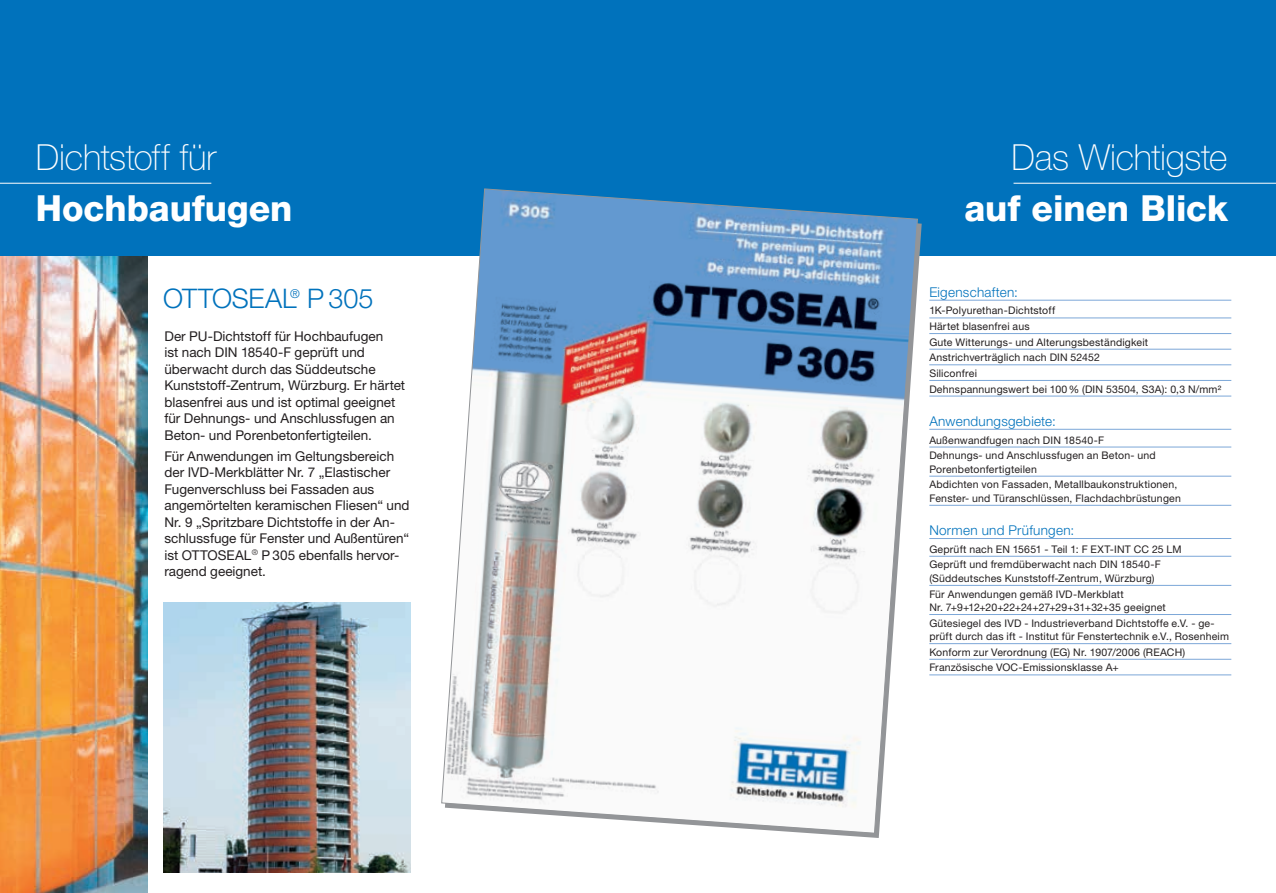
<style>
.page{position:relative;width:1276px;height:893px;background:#fff}
.page>*{position:absolute;margin:0;border:0;box-sizing:border-box;transform-origin:0 0}
.t1{font:100 36px "Helvetica Neue LT Pro";letter-spacing:-.01em;color:#fff}
.t2{font:800 36px "Helvetica Neue LT Pro";color:#fff}
.t3{font:300 27px "Helvetica Neue LT Pro";color:#0072bc}
.t4{font:13.5px/16.5px "Helvetica Neue LT Pro";color:#231f20}
.t5{font:300 13.5px "Helvetica Neue LT Pro";letter-spacing:.02em;color:#0072bc}
.t6{font:10.5px/15.6px "Helvetica Neue LT Pro";letter-spacing:.02em;color:#231f20}
</style>
<div class="page">
<img style="left:0;top:255px;width:147px;height:638px">
<div style="left:0;top:0;width:1276px;height:255px;background:#0072bc"></div>
<img style="left:163px;top:602px;width:248px;height:270px">
<svg style="left:441px;top:188px;width:477px;height:646px"></svg>
<hr style="left:929px;top:300px;width:302px;height:1px;background:#7ca7d8">
<hr style="left:929px;top:318px;width:302px;height:1px;background:#7ca7d8">
<hr style="left:929px;top:333px;width:302px;height:1px;background:#7ca7d8">
<hr style="left:929px;top:349px;width:302px;height:1px;background:#7ca7d8">
<hr style="left:929px;top:364px;width:302px;height:1px;background:#7ca7d8">
<hr style="left:929px;top:380px;width:302px;height:1px;background:#7ca7d8">
<hr style="left:929px;top:396px;width:302px;height:1px;background:#7ca7d8">
<hr style="left:929px;top:429px;width:302px;height:1px;background:#7ca7d8">
<hr style="left:929px;top:447px;width:302px;height:1px;background:#7ca7d8">
<hr style="left:929px;top:476px;width:302px;height:1px;background:#7ca7d8">
<hr style="left:929px;top:505px;width:302px;height:1px;background:#7ca7d8">
<hr style="left:929px;top:538px;width:302px;height:1px;background:#7ca7d8">
<hr style="left:929px;top:556px;width:302px;height:1px;background:#7ca7d8">
<hr style="left:929px;top:585px;width:302px;height:1px;background:#7ca7d8">
<hr style="left:929px;top:614px;width:302px;height:1px;background:#7ca7d8">
<hr style="left:929px;top:643px;width:302px;height:1px;background:#7ca7d8">
<hr style="left:929px;top:659px;width:302px;height:1px;background:#7ca7d8">
<hr style="left:929px;top:675px;width:302px;height:1px;background:#7ca7d8">
<hr style="left:1013px;top:183px;width:263px;height:1px;background:#fff">
<hr style="left:0;top:183px;width:211px;height:1px;background:#fff">
<h1 class="t1" style="left:36px;top:137px;width:182px">Dichtstoff für</h1>
<h1 class="t2" style="left:36px;top:187px;width:258px">Hochbaufugen</h1>
<h2 class="t3" style="left:163px;top:282px;width:212px">OTTOSEAL<sup>®</sup> P 305</h2>
<p class="t4" style="left:164px;top:328px;width:242px">Der PU-Dichtstoff für Hochbaufugen<br>ist nach DIN 18540-F geprüft und überwacht durch das Süddeutsche Kunststoff-Zentrum, Würzburg. Er härtet blasenfrei aus und ist optimal geeignet für Dehnungs- und Anschlussfugen an Beton- und Porenbetonfertigteilen.</p>
<p class="t4" style="left:164px;top:447px;width:247px">Für Anwendungen im Geltungsbereich der IVD-Merkblätter Nr. 7 „Elastischer Fugenverschluss bei Fassaden aus angemörtelten keramischen Fliesen“ und Nr. 9 „Spritzbare Dichtstoffe in der An&shy;schlussfuge für Fenster und Außentüren“ ist OTTOSEAL<sup>®</sup> P 305 ebenfalls hervor&shy;ragend geeignet.</p>
<h1 class="t1" style="left:1011px;top:137px;width:217px">Das Wichtigste</h1>
<h1 class="t2" style="left:964px;top:187px;width:265px">auf einen Blick</h1>
<p class="t5" style="left:929px;top:284px;width:90px">Eigenschaften:</p>
<p class="t6" style="left:929px;top:303px;width:293px">1K-Polyurethan-Dichtstoff<br>Härtet blasenfrei aus<br>Gute Witterungs- und Alterungsbeständigkeit Anstrichverträglich nach DIN 52452<br>Siliconfrei<br>Dehnspannungswert bei 100% (DIN 53504, S3A): 0,3 N/mm²</p>
<p class="t5" style="left:929px;top:413px;width:128px">Anwendungsgebiete:</p>
<p class="t6" style="left:929px;top:432px;width:228px">Außenwandfugen nach DIN 18540-F<br>Dehnungs- und Anschlussfugen an Beton- und</p>
<p class="t6" style="left:929px;top:461px;width:249px">Porenbetonfertigteilen<br>Abdichten von Fassaden, Metallbaukonstruktionen,</p>
<p class="t6" style="left:929px;top:490px;width:253px">Fenster- und Türanschlüssen, Flachdachbrüstungen</p>
<p class="t5" style="left:929px;top:522px;width:146px">Normen und Prüfungen:</p>
<p class="t6" style="left:929px;top:541px;width:254px">Geprüft nach EN 15651 - Teil 1: F EXT-INT CC 25 LM<br>Geprüft und fremdüberwacht nach DIN 18540-F</p>
<p class="t6" style="left:929px;top:570px;width:227px">(Süddeutsches Kunststoff-Zentrum, Würzburg)<br>Für Anwendungen gemäß IVD-Merkblatt</p>
<p class="t6" style="left:929px;top:599px;width:287px">Nr. 7+9+12+20+22+24+27+29+31+32+35 geeignet<br>Gütesiegel des IVD - Industrieverband Dichtstoffe e.V. - ge-</p>
<p class="t6" style="left:929px;top:628px;width:301px">prüft durch das ift - Institut für Fenstertechnik e.V., Rosenheim<br>Konform zur Verordnung (EG) Nr. 1907/2006 (REACH)<br>Französische VOC-Emissionsklasse A+</p>
</div>
